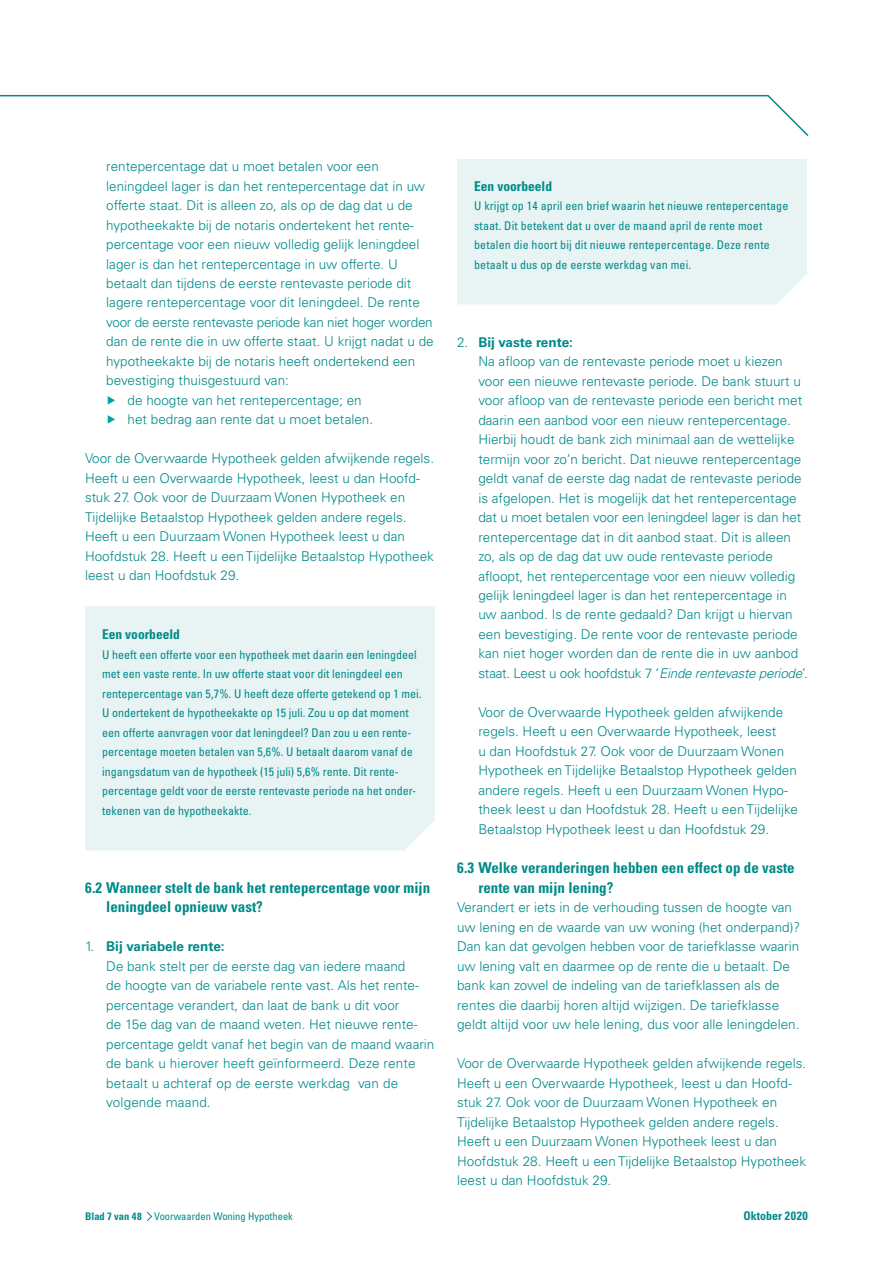
<style>
.page{position:relative;width:893px;height:1263px;background:#fff}
.page>*{position:absolute;margin:0;border:0;box-sizing:border-box;transform-origin:0 0}
.t1{font:700 condensed 15px/19.5px "Univers LT Std";color:#008a89}
.t2{font:300 13.5px/19.5px "Univers LT Std";color:#008a89}
.t3{font:700 condensed 13.5px "Univers LT Std";color:#008a89}
.t4{font:condensed 12px/19.5px "Univers LT Std";color:#008a89}
.t5{font:700 condensed 12px "Univers LT Std";color:#008a89}
.t6{font:condensed 10.5px "Univers LT Std";color:#008a89}
.s1{color:#00a3a5}
.s2{font-weight:700}
.s3{font-style:italic}
</style>
<div class="page">
<svg style="left:0;top:94px;width:809px;height:42px"></svg>
<svg style="left:146px;top:1211px;width:6px;height:10px"></svg>
<div style="left:85px;top:606px;width:349px;height:214px;background:#e8f3f4"></div>
<div style="left:85px;top:820px;width:349px;height:30px;background:#e8f3f4"></div>
<div style="left:457px;top:159px;width:349px;height:115px;background:#e8f3f4"></div>
<div style="left:457px;top:274px;width:349px;height:30px;background:#e8f3f4"></div>
<p class="t2" style="left:106px;top:156px;width:329px">rentepercentage dat u moet betalen voor een leningdeel lager is dan het rentepercentage dat in uw offerte staat. Dit is alleen zo, als op de dag dat u de hypotheekakte bij de notaris ondertekent het rente&shy;percentage voor een nieuw volledig gelijk leningdeel lager is dan het rentepercentage in uw offerte. U betaalt dan tijdens de eerste rentevaste periode dit lagere rentepercentage voor dit leningdeel. De rente voor de eerste rentevaste periode kan niet hoger worden dan de rente die in uw offerte staat. U krijgt nadat u de hypotheekakte bij de notaris heeft ondertekend een bevestiging thuisgestuurd van:<br><span class="s1">▶</span> de hoogte van het rentepercentage; en<br><span class="s1">▶</span> het bedrag aan rente dat u moet betalen.</p>
<p class="t2" style="left:85px;top:449px;width:351px">Voor de Overwaarde Hypotheek gelden afwijkende regels.<br>Heeft u een Overwaarde Hypotheek, leest u dan Hoofd&shy;stuk 27. Ook voor de Duurzaam Wonen Hypotheek en Tijdelijke Betaalstop Hypotheek gelden andere regels.<br>Heeft u een Duurzaam Wonen Hypotheek leest u dan Hoofdstuk 28. Heeft u een Tijdelijke Betaalstop Hypotheek leest u dan Hoofdstuk 29.</p>
<p class="t3" style="left:102px;top:626px;width:79px">Een voorbeeld</p>
<p class="t4" style="left:102px;top:644px;width:321px">U heeft een offerte voor een hypotheek met daarin een leningdeel met een vaste rente. In uw offerte staat voor dit leningdeel een rentepercentage van 5,7%. U heeft deze offerte getekend op 1 mei.<br>U ondertekent de hypotheekakte op 15 juli. Zou u op dat moment een offerte aanvragen voor dat leningdeel? Dan zou u een rente&shy;percentage moeten betalen van 5,6%. U betaalt daarom vanaf de ingangsdatum van de hypotheek (15 juli) 5,6% rente. Dit rente&shy;percentage geldt voor de eerste rentevaste periode na het onder&shy;tekenen van de hypotheekakte.</p>
<p class="t1" style="left:106px;top:877px;width:325px;text-indent:-21px">6.2 Wanneer stelt de bank het rentepercentage voor mijn leningdeel opnieuw vast?</p>
<p class="t2" style="left:106px;top:936px;width:330px;text-indent:-21px">1. <span class="s2">Bij variabele rente:<br></span>De bank stelt per de eerste dag van iedere maand<br>de hoogte van de variabele rente vast. Als het rente&shy;percentage verandert, dan laat de bank u dit voor<br>de 15e dag van de maand weten. Het nieuwe rente&shy;percentage geldt vanaf het begin van de maand waarin de bank u hierover heeft geïnformeerd. Deze rente betaalt u achteraf op de eerste werkdag van de volgende maand.</p>
<p class="t6" style="left:85px;top:1209px;width:209px"><span class="s2">Blad 7 van 48</span> Voorwaarden Woning Hypotheek</p>
<p class="t3" style="left:474px;top:177px;width:79px">Een voorbeeld</p>
<p class="t4" style="left:474px;top:196px;width:316px">U krijgt op 14 april een brief waarin het nieuwe rentepercentage staat. Dit betekent dat u over de maand april de rente moet betalen die hoort bij dit nieuwe rentepercentage. Deze rente betaalt u dus op de eerste werkdag van mei.</p>
<p class="t2" style="left:478px;top:332px;width:331px;text-indent:-21px">2. <span class="s2">Bij vaste rente:<br></span>Na afloop van de rentevaste periode moet u kiezen voor een nieuwe rentevaste periode. De bank stuurt u voor afloop van de rentevaste periode een bericht met daarin een aanbod voor een nieuw rentepercentage.<br>Hierbij houdt de bank zich minimaal aan de wettelijke termijn voor zo’n bericht. Dat nieuwe rentepercentage geldt vanaf de eerste dag nadat de rentevaste periode is afgelopen. Het is mogelijk dat het rentepercentage dat u moet betalen voor een leningdeel lager is dan het rentepercentage dat in dit aanbod staat. Dit is alleen zo, als op de dag dat uw oude rentevaste periode afloopt, het rentepercentage voor een nieuw volledig gelijk leningdeel lager is dan het rentepercentage in uw aanbod. Is de rente gedaald? Dan krijgt u hiervan een bevestiging. De rente voor de rentevaste periode kan niet hoger worden dan de rente die in uw aanbod staat. Leest u ook hoofdstuk 7 ‘<span class="s3">Einde rentevaste periode</span>’.</p>
<p class="t2" style="left:478px;top:702px;width:321px">Voor de Overwaarde Hypotheek gelden afwijkende regels. Heeft u een Overwaarde Hypotheek, leest<br>u dan Hoofdstuk 27. Ook voor de Duurzaam Wonen Hypotheek en Tijdelijke Betaalstop Hypotheek gelden andere regels. Heeft u een Duurzaam Wonen Hypo&shy;theek leest u dan Hoofdstuk 28. Heeft u een Tijdelijke Betaalstop Hypotheek leest u dan Hoofdstuk 29.</p>
<p class="t1" style="left:478px;top:858px;width:318px;text-indent:-21px">6.3 Welke veranderingen hebben een effect op de vaste rente van mijn lening?</p>
<p class="t2" style="left:457px;top:897px;width:345px">Verandert er iets in de verhouding tussen de hoogte van uw lening en de waarde van uw woning (het onderpand)?<br>Dan kan dat gevolgen hebben voor de tariefklasse waarin uw lening valt en daarmee op de rente die u betaalt. De bank kan zowel de indeling van de tariefklassen als de rentes die daarbij horen altijd wijzigen. De tariefklasse geldt altijd voor uw hele lening, dus voor alle leningdelen.</p>
<p class="t2" style="left:457px;top:1053px;width:351px">Voor de Overwaarde Hypotheek gelden afwijkende regels.<br>Heeft u een Overwaarde Hypotheek, leest u dan Hoofd&shy;stuk 27. Ook voor de Duurzaam Wonen Hypotheek en Tijdelijke Betaalstop Hypotheek gelden andere regels.<br>Heeft u een Duurzaam Wonen Hypotheek leest u dan Hoofdstuk 28. Heeft u een Tijdelijke Betaalstop Hypotheek leest u dan Hoofdstuk 29.</p>
<p class="t5" style="left:743px;top:1208px;width:66px">Oktober 2020</p>
</div>
